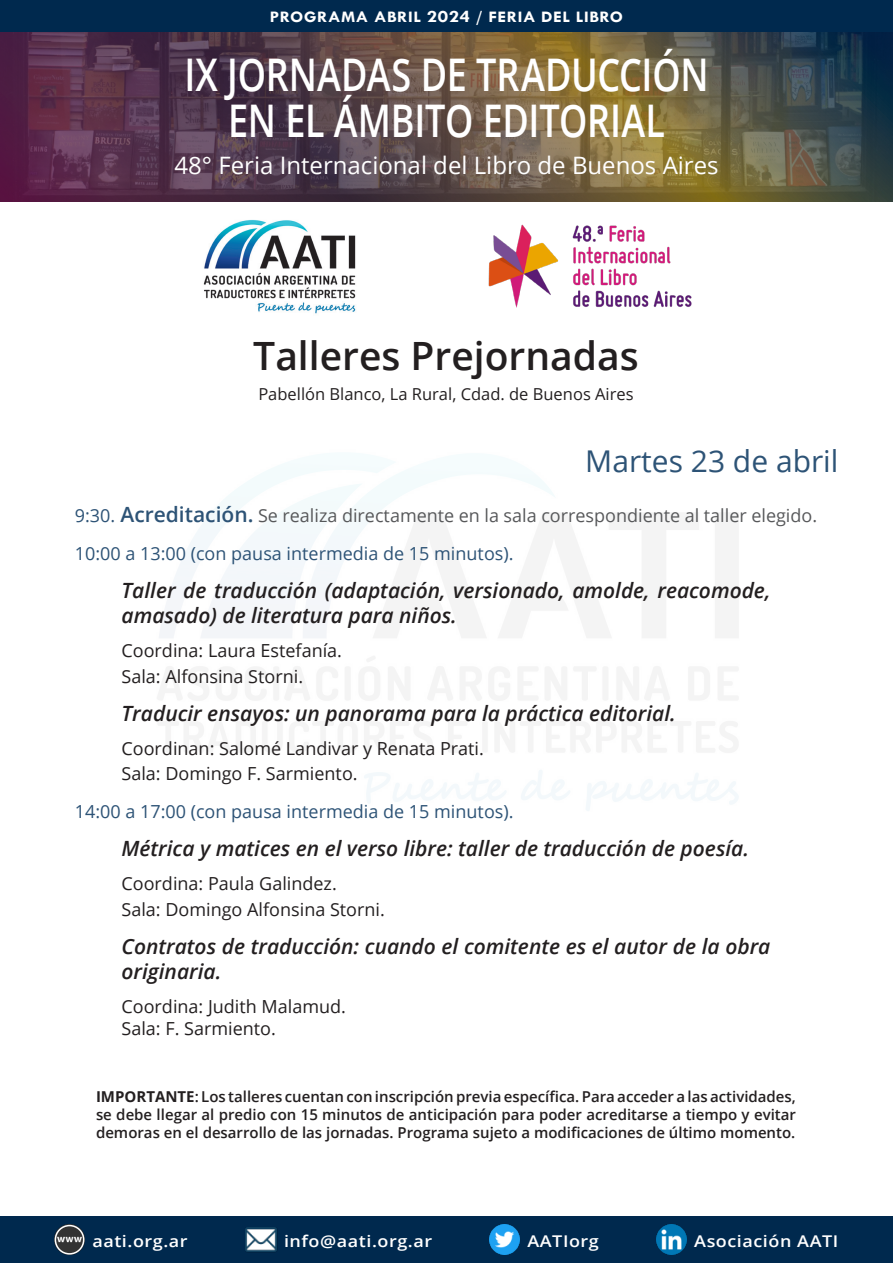
<style>
.page{position:relative;width:893px;height:1263px;background:#fff}
.page>*{position:absolute;margin:0;border:0;box-sizing:border-box;transform-origin:0 0}
.t1{font:600 45px/46.5px "Open Sans";letter-spacing:-.005em;color:#fff;text-align:center;scale:.8 1}
.t2{font:600 39px "Open Sans";color:#231f20}
.t3{font:30px "Open Sans";color:#2d5376}
.t4{font:24px "Open Sans";color:#fff}
.t5{font:italic 600 21px/25.2px "Open Sans";color:#231f20}
.t6{font:18px/25.2px "Open Sans";color:#231f20}
.t7{font:18px "Open Sans";color:#2d5376}
.t8{font:18px "Open Sans";color:#57585a}
.t9{font:16.5px "Open Sans";color:#231f20}
.t10{font:600 16.2px "Open Sans";letter-spacing:.03em;color:#fff;scale:1.11 1}
.t11{font:700 16.2px "Tw Cen";letter-spacing:.03em;color:#fff;scale:1.11 1}
.t12{font:600 15px/18px "Open Sans";color:#231f20;text-align:justify}
.s1{font-size:17.55px}
.s2{color:#2d5376}
.s3{font-weight:600;font-size:21px;color:#2d5376}
.s4{font-weight:700}
</style>
<div class="page">
<img style="left:0;top:31px;width:893px;height:170px">
<div style="left:0;top:1216px;width:893px;height:47px;background:#00294e"></div>
<div style="left:0;top:0;width:893px;height:31px;background:#00294e"></div>
<img style="left:490px;top:1225px;width:29px;height:29px">
<img style="left:55px;top:1225px;width:29px;height:29px">
<div style="left:55px;top:1225px;width:29px;height:29px;border:2px solid #fff;border-radius:50%"></div>
<img style="left:245px;top:1227px;width:32px;height:25px">
<img style="left:656px;top:1225px;width:30px;height:29px">
<img style="left:203px;top:219px;width:153px;height:95px">
<img style="left:488px;top:224px;width:204px;height:84px">
<p class="t11" style="left:270px;top:7px;width:320px">PROGRAMA ABRIL <span class="s1">2024</span> / FERIA DEL LIBRO</p>
<h1 class="t1" style="left:184px;top:50px;width:657px">IX JORNADAS DE TRADUCCIÓN<br>EN EL ÁMBITO EDITORIAL</h1>
<p class="t4" style="left:174px;top:148px;width:546px">48° Feria Internacional del Libro de Buenos Aires</p>
<p class="t2" style="left:253px;top:329px;width:387px">Talleres Prejornadas</p>
<p class="t9" style="left:258px;top:382px;width:377px">Pabellón Blanco, La Rural, Cdad. de Buenos Aires</p>
<p class="t3" style="left:585px;top:440px;width:255px">Martes 23 de abril</p>
<p class="t8" style="left:75px;top:503px;width:744px"><span class="s2">9:30.</span> <span class="s3">Acreditación.</span> Se realiza directamente en la sala correspondiente al taller elegido.</p>
<p class="t7" style="left:75px;top:541px;width:440px">10:00 a 13:00 (con pausa intermedia de 15 minutos).</p>
<p class="t5" style="left:122px;top:577px;width:650px">Taller de traducción (adaptación, versionado, amolde, reacomode, amasado) de literatura para niños.</p>
<p class="t6" style="left:122px;top:638px;width:222px">Coordina: Laura Estefanía.<br>Sala: Alfonsina Storni.</p>
<p class="t5" style="left:122px;top:700px;width:556px">Traducir ensayos: un panorama para la práctica editorial.</p>
<p class="t6" style="left:122px;top:735px;width:364px">Coordinan: Salomé Landivar y Renata Prati.<br>Sala: Domingo F. Sarmiento.</p>
<p class="t7" style="left:75px;top:799px;width:440px">14:00 a 17:00 (con pausa intermedia de 15 minutos).</p>
<p class="t5" style="left:122px;top:835px;width:629px">Métrica y matices en el verso libre: taller de traducción de poesía.</p>
<p class="t6" style="left:122px;top:871px;width:265px">Coordina: Paula Galindez.<br>Sala: Domingo Alfonsina Storni.</p>
<p class="t5" style="left:122px;top:933px;width:650px">Contratos de traducción: cuando el comitente es el autor de la obra originaria.</p>
<p class="t6" style="left:122px;top:995px;width:226px;line-height:21.6px">Coordina: Judith Malamud.<br>Sala: F. Sarmiento.</p>
<p class="t12" style="left:96px;top:1087px;width:701px"><span class="s4">IMPORTANTE</span>: Los talleres cuentan con inscripción previa específica. Para acceder a las actividades, se debe llegar al predio con 15 minutos de anticipación para poder acreditarse a tiempo y evitar demoras en el desarrollo de las jornadas. Programa sujeto a modificaciones de último momento.</p>
<p class="t10" style="left:92px;top:1229px;width:87px">aati.org.ar</p>
<p class="t10" style="left:284px;top:1229px;width:135px">info@aati.org.ar</p>
<p class="t10" style="left:527px;top:1229px;width:66px">AATIorg</p>
<p class="t10" style="left:694px;top:1229px;width:131px">Asociación AATI</p>
</div>
